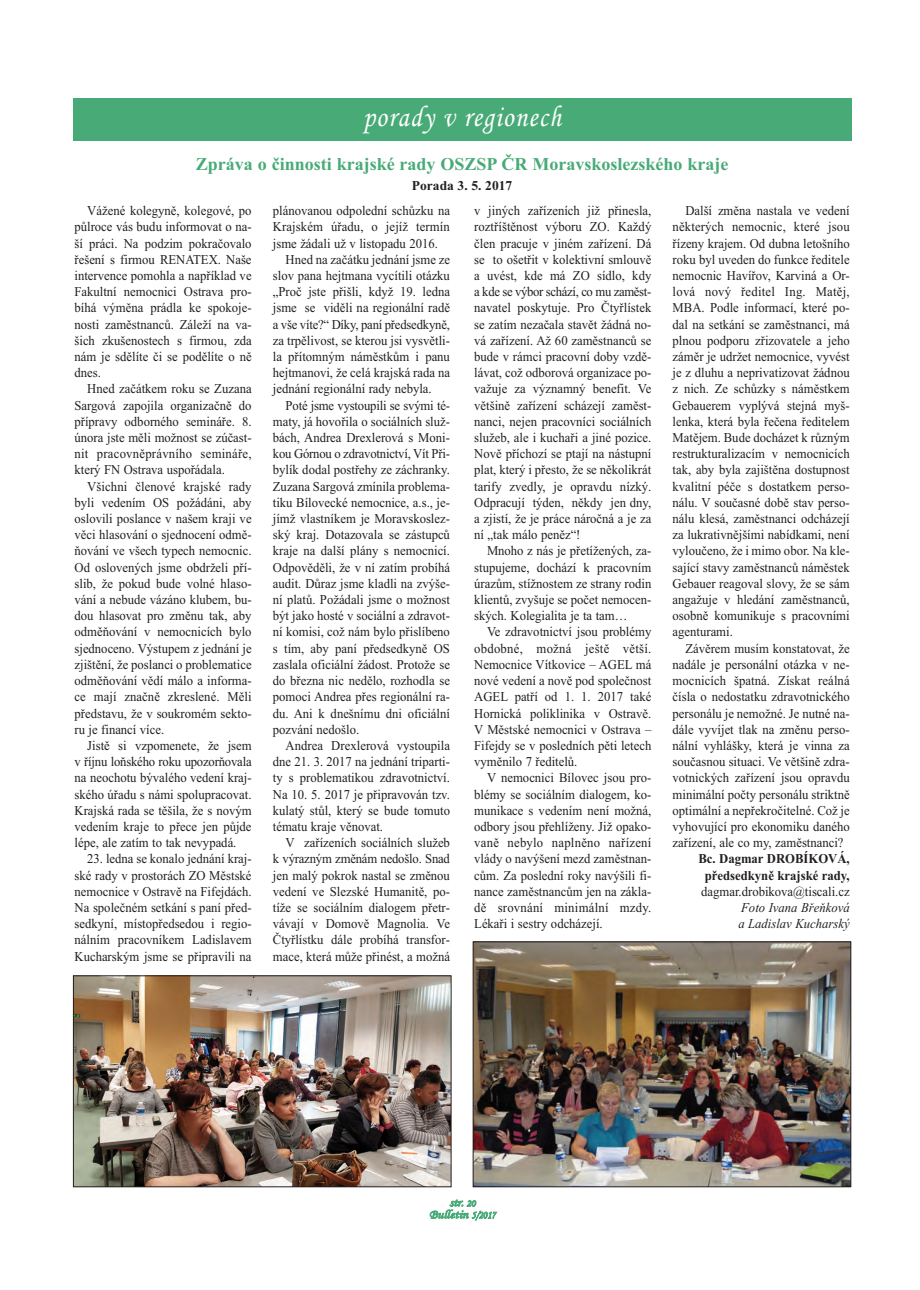
<style>
.page{position:relative;width:920px;height:1290px;background:#fff}
.page>*{position:absolute;margin:0;border:0;box-sizing:border-box;transform-origin:0 0}
.t1{font:30px "Monotype Corsiva";letter-spacing:.045em;color:#fff;scale:.9 1}
.t2{font:700 18px "Times New Roman";color:#48aa77}
.t3{font:13.5px/16.2px "Times New Roman";color:#231f20;text-align:justify;scale:.94 1}
.t4{font:700 13.5px/16.2px "Times New Roman";color:#231f20;text-align:center;scale:.94 1}
.t5{font:italic 13.5px/16.2px "Times New Roman";color:#231f20;scale:.94 1}
.t6{font:700 13.5px "Times New Roman";color:#231f20}
.t7{font:12.15px/12px "Monotype Corsiva";letter-spacing:-.015em;color:#48aa77;text-align:center;scale:1.11 1}
.s1{font-size:9.45px}
.s2{font-size:10.5px}
</style>
<div class="page">
<div style="left:73px;top:99px;width:778px;height:42px;background:#48aa77"></div>
<img style="left:75px;top:977px;width:374px;height:208px">
<div style="left:73px;top:975px;width:378px;height:212px;border:1px solid #231f20"></div>
<img style="left:475px;top:943px;width:374px;height:242px">
<div style="left:473px;top:941px;width:378px;height:246px;border:1px solid #231f20"></div>
<h1 class="t1" style="left:363px;top:98px;width:221px">porady v regionech</h1>
<h2 class="t2" style="left:196px;top:153px;width:534px">Zpráva o činnosti krajské rady OSZSP ČR Moravskoslezského kraje</h2>
<p class="t6" style="left:412px;top:178px;width:102px">Porada 3. 5. 2017</p>
<p class="t3" style="left:75px;top:202px;width:190px;text-indent:13px">Vážené kolegyně, kolegové, po půlroce vás budu informovat o na&shy;ší práci. Na podzim pokračovalo řešení s firmou RENATEX. Naše intervence pomohla a například ve Fakultní nemocnici Ostrava pro&shy;bíhá výměna prádla ke spokoje&shy;nosti zaměstnanců. Záleží na va&shy;šich zkušenostech s firmou, zda nám je sdělíte či se podělíte o ně dnes.</p>
<p class="t3" style="left:75px;top:381px;width:190px;text-indent:13px">Hned začátkem roku se Zuzana Sargová zapojila organizačně do přípravy odborného semináře. 8. února jste měli možnost se zúčast&shy;nit pracovněprávního semináře, který FN Ostrava uspořádala.</p>
<p class="t3" style="left:75px;top:478px;width:190px;text-indent:13px">Všichni členové krajské rady byli vedením OS požádáni, aby oslovili poslance v našem kraji ve věci hlasování o sjednocení odmě&shy;ňování ve všech typech nemocnic.<br>Od oslovených jsme obdrželi pří&shy;slib, že pokud bude volné hlaso&shy;vání a nebude vázáno klubem, bu&shy;dou hlasovat pro změnu tak, aby odměňování v nemocnicích bylo sjednoceno. Výstupem z jednání je zjištění, že poslanci o problematice odměňování vědí málo a informa&shy;ce mají značně zkreslené. Měli představu, že v soukromém sekto&shy;ru je financí více.</p>
<p class="t3" style="left:75px;top:737px;width:190px;text-indent:13px">Jistě si vzpomenete, že jsem v říjnu loňského roku upozorňovala na neochotu bývalého vedení kraj&shy;ského úřadu s námi spolupracovat.<br>Krajská rada se těšila, že s novým vedením kraje to přece jen půjde lépe, ale zatím to tak nevypadá.</p>
<p class="t3" style="left:75px;top:850px;width:190px;text-indent:13px">23. ledna se konalo jednání kraj&shy;ské rady v prostorách ZO Městské nemocnice v Ostravě na Fifejdách.<br>Na společném setkání s paní před&shy;sedkyní, místopředsedou i regio&shy;nálním pracovníkem Ladislavem Kucharským jsme se připravili na</p>
<p class="t3" style="left:273px;top:202px;width:190px">plánovanou odpolední schůzku na</p>
<p class="t3" style="left:273px;top:219px;width:190px">Krajském úřadu, o jejíž termín</p>
<p class="t3" style="left:273px;top:235px;width:177px">jsme žádali už v listopadu 2016.</p>
<p class="t3" style="left:286px;top:251px;width:176px">Hned na začátku jednání jsme ze</p>
<p class="t3" style="left:273px;top:267px;width:190px">slov pana hejtmana vycítili otázku</p>
<p class="t3" style="left:273px;top:283px;width:190px">„Proč jste přišli, když 19. ledna</p>
<p class="t3" style="left:273px;top:300px;width:190px">jsme se viděli na regionální radě</p>
<p class="t3" style="left:273px;top:316px;width:190px">a vše víte?“ Díky, paní předsedkyně,</p>
<p class="t3" style="left:273px;top:332px;width:190px">za trpělivost, se kterou jsi vysvětli-</p>
<p class="t3" style="left:273px;top:348px;width:190px">la přítomným náměstkům i panu</p>
<p class="t3" style="left:273px;top:364px;width:190px">hejtmanovi, že celá krajská rada na</p>
<p class="t3" style="left:273px;top:381px;width:170px">jednání regionální rady nebyla.</p>
<p class="t3" style="left:286px;top:397px;width:176px">Poté jsme vystoupili se svými té-</p>
<p class="t3" style="left:273px;top:413px;width:190px">maty, já hovořila o sociálních služ-</p>
<p class="t3" style="left:273px;top:429px;width:190px">bách, Andrea Drexlerová s Moni-</p>
<p class="t3" style="left:273px;top:445px;width:190px">kou Górnou o zdravotnictví, Vít Při-</p>
<p class="t3" style="left:273px;top:462px;width:190px">bylík dodal postřehy ze záchranky.</p>
<p class="t3" style="left:273px;top:478px;width:190px">Zuzana Sargová zmínila problema-</p>
<p class="t3" style="left:273px;top:494px;width:190px">tiku Bílovecké nemocnice, a.s., je-</p>
<p class="t3" style="left:273px;top:510px;width:190px">jímž vlastníkem je Moravskoslez-</p>
<p class="t3" style="left:273px;top:526px;width:190px">ský kraj. Dotazovala se zástupců</p>
<p class="t3" style="left:273px;top:543px;width:190px">kraje na další plány s nemocnicí.</p>
<p class="t3" style="left:273px;top:559px;width:190px">Odpověděli, že v ní zatím probíhá</p>
<p class="t3" style="left:273px;top:575px;width:190px">audit. Důraz jsme kladli na zvýše-</p>
<p class="t3" style="left:273px;top:591px;width:190px">ní platů. Požádali jsme o možnost</p>
<p class="t3" style="left:273px;top:607px;width:190px">být jako hosté v sociální a zdravot-</p>
<p class="t3" style="left:273px;top:624px;width:190px">ní komisi, což nám bylo přislíbeno</p>
<p class="t3" style="left:273px;top:640px;width:190px">s tím, aby paní předsedkyně OS</p>
<p class="t3" style="left:273px;top:656px;width:190px">zaslala oficiální žádost. Protože se</p>
<p class="t3" style="left:273px;top:672px;width:190px">do března nic nedělo, rozhodla se</p>
<p class="t3" style="left:273px;top:688px;width:190px">pomoci Andrea přes regionální ra-</p>
<p class="t3" style="left:273px;top:705px;width:190px">du. Ani k dnešnímu dni oficiální</p>
<p class="t3" style="left:273px;top:721px;width:93px">pozvání nedošlo.</p>
<p class="t3" style="left:286px;top:737px;width:176px">Andrea Drexlerová vystoupila</p>
<p class="t3" style="left:273px;top:753px;width:190px">dne 21. 3. 2017 na jednání triparti-</p>
<p class="t3" style="left:273px;top:769px;width:190px">ty s problematikou zdravotnictví.</p>
<p class="t3" style="left:273px;top:786px;width:190px">Na 10. 5. 2017 je připravován tzv.</p>
<p class="t3" style="left:273px;top:802px;width:190px">kulatý stůl, který se bude tomuto</p>
<p class="t3" style="left:273px;top:818px;width:119px">tématu kraje věnovat.</p>
<p class="t3" style="left:286px;top:834px;width:176px">V zařízeních sociálních služeb</p>
<p class="t3" style="left:273px;top:850px;width:190px">k výrazným změnám nedošlo. Snad</p>
<p class="t3" style="left:273px;top:867px;width:190px">jen malý pokrok nastal se změnou</p>
<p class="t3" style="left:273px;top:883px;width:190px">vedení ve Slezské Humanitě, po-</p>
<p class="t3" style="left:273px;top:899px;width:190px">tíže se sociálním dialogem přetr-</p>
<p class="t3" style="left:273px;top:915px;width:190px">vávají v Domově Magnolia. Ve</p>
<p class="t3" style="left:273px;top:931px;width:190px">Čtyřlístku dále probíhá transfor-</p>
<p class="t3" style="left:273px;top:948px;width:190px">mace, která může přinést, a možná</p>
<p class="t3" style="left:474px;top:202px;width:190px">v jiných zařízeních již přinesla, roztříštěnost výboru ZO. Každý člen pracuje v jiném zařízení. Dá se to ošetřit v kolektivní smlouvě a uvést, kde má ZO sídlo, kdy a kde se výbor schází, co mu zaměst&shy;navatel poskytuje. Pro Čtyřlístek se zatím nezačala stavět žádná no&shy;vá zařízení. Až 60 zaměstnanců se bude v rámci pracovní doby vzdě&shy;lávat, což odborová organizace po&shy;važuje za významný benefit. Ve většině zařízení scházejí zaměst&shy;nanci, nejen pracovníci sociálních služeb, ale i kuchaři a jiné pozice.<br>Nově příchozí se ptají na nástupní plat, který i přesto, že se několikrát tarify zvedly, je opravdu nízký.<br>Odpracují týden, někdy jen dny, a zjistí, že je práce náročná a je za ní „tak málo peněz“!</p>
<p class="t3" style="left:474px;top:543px;width:190px;text-indent:13px">Mnoho z nás je přetížených, za&shy;stupujeme, dochází k pracovním úrazům, stížnostem ze strany rodin klientů, zvyšuje se počet nemocen&shy;ských. Kolegialita je ta tam…</p>
<p class="t3" style="left:474px;top:624px;width:190px;text-indent:13px">Ve zdravotnictví jsou problémy obdobné, možná ještě větší.<br>Nemocnice Vítkovice – AGEL má nové vedení a nově pod společnost AGEL patří od 1. 1. 2017 také Hornická poliklinika v Ostravě.<br>V Městské nemocnici v Ostrava – Fifejdy se v posledních pěti letech vyměnilo 7 ředitelů.</p>
<p class="t3" style="left:474px;top:769px;width:190px;text-indent:13px">V nemocnici Bílovec jsou pro&shy;blémy se sociálním dialogem, ko&shy;munikace s vedením není možná, odbory jsou přehlíženy. Již opako&shy;vaně nebylo naplněno nařízení vlády o navýšení mezd zaměstnan&shy;cům. Za poslední roky navýšili fi&shy;nance zaměstnancům jen na zákla&shy;dě srovnání minimální mzdy.<br>Lékaři i sestry odcházejí.</p>
<p class="t3" style="left:673px;top:202px;width:190px;text-indent:13px">Další změna nastala ve vedení některých nemocnic, které jsou řízeny krajem. Od dubna letošního roku byl uveden do funkce ředitele nemocnic Havířov, Karviná a Or&shy;lová nový ředitel Ing. Matěj, MBA. Podle informací, které po&shy;dal na setkání se zaměstnanci, má plnou podporu zřizovatele a jeho záměr je udržet nemocnice, vyvést je z dluhu a neprivatizovat žádnou z nich. Ze schůzky s náměstkem Gebauerem vyplývá stejná myš&shy;lenka, která byla řečena ředitelem Matějem. Bude docházet k různým restrukturalizacím v nemocnicích tak, aby byla zajištěna dostupnost kvalitní péče s dostatkem perso&shy;nálu. V současné době stav perso&shy;nálu klesá, zaměstnanci odcházejí za lukrativnějšími nabídkami, není vyloučeno, že i mimo obor. Na kle&shy;sající stavy zaměstnanců náměstek Gebauer reagoval slovy, že se sám angažuje v hledání zaměstnanců, osobně komunikuje s pracovními agenturami.</p>
<p class="t3" style="left:673px;top:640px;width:190px;text-indent:13px">Závěrem musím konstatovat, že nadále je personální otázka v ne&shy;mocnicích špatná. Získat reálná čísla o nedostatku zdravotnického personálu je nemožné. Je nutné na&shy;dále vyvíjet tlak na změnu perso&shy;nální vyhlášky, která je vinna za současnou situaci. Ve většině zdra&shy;votnických zařízení jsou opravdu minimální počty personálu striktně optimální a nepřekročitelné. Což je vyhovující pro ekonomiku daného zařízení, ale co my, zaměstnanci?</p>
<p class="t4" style="left:698px;top:850px;width:162px">Bc. Dagmar DROBÍKOVÁ, předsedkyně krajské rady,</p>
<p class="t3" style="left:701px;top:883px;width:159px">dagmar.drobikova@tiscali.cz</p>
<p class="t5" style="left:738px;top:899px;width:120px">Foto Ivana Břeňková a Ladislav Kucharský</p>
<p class="t7" style="left:429px;top:1196px;width:61px">str. <span class="s1">20<br></span>Bulletin <span class="s2">5/2017</span></p>
</div>
